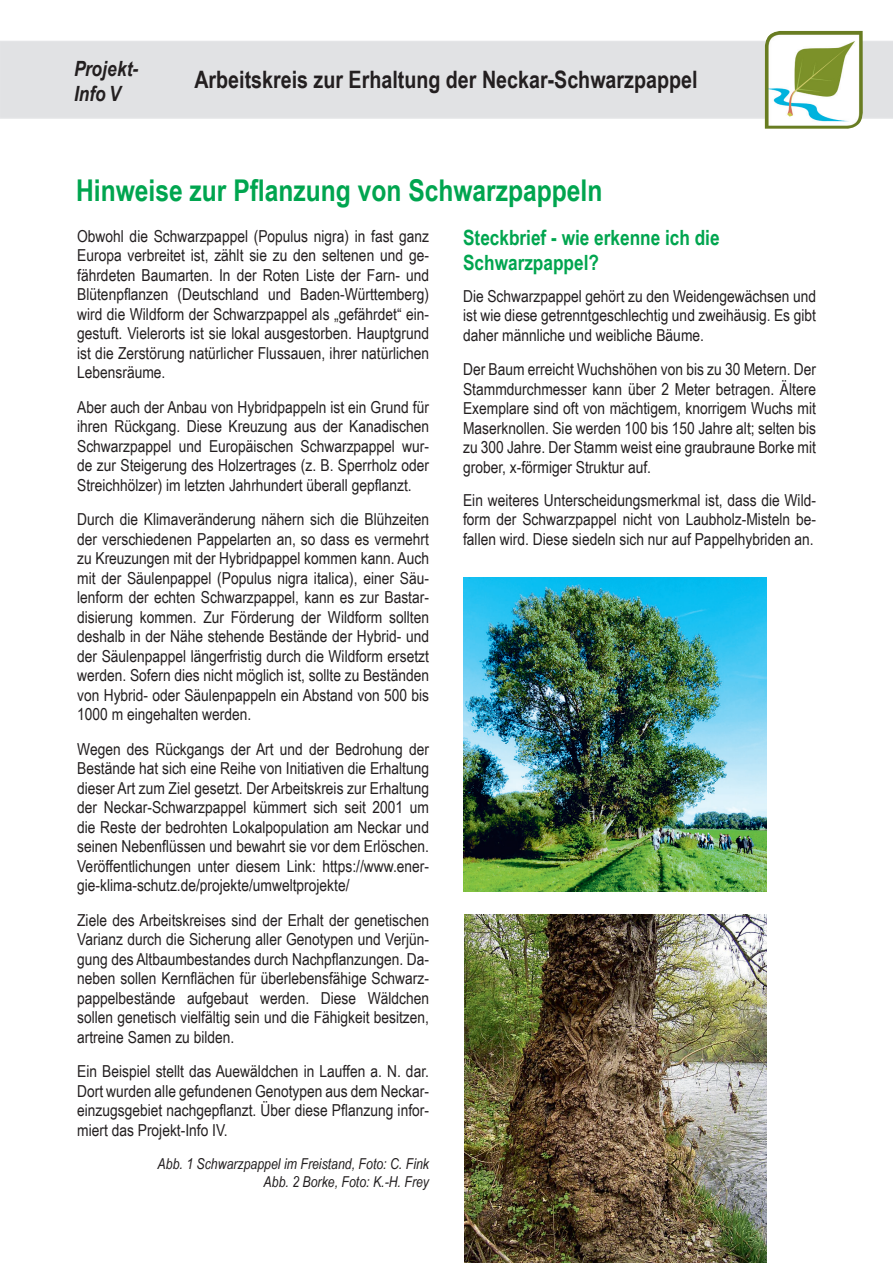
<style>
.page{position:relative;width:893px;height:1263px;background:#fff}
.page>*{position:absolute;margin:0;border:0;box-sizing:border-box;transform-origin:0 0}
.t1{font:700 30px "Arial Narrow";color:#00a54f}
.t2{font:700 24px "Arial Narrow";color:#231f20}
.t3{font:700 21px/25.2px "Arial Narrow";color:#00a54f}
.t4{font:italic 700 21px/25.2px "Arial Narrow";color:#231f20}
.t5{font:16.5px/19.5px "Arial Narrow";color:#231f20;text-align:justify}
.t6{font:italic 15px/18px "Arial Narrow";color:#231f20;text-align:right}
</style>
<div class="page">
<div style="left:0;top:41px;width:893px;height:78px;background:#e1e2e4"></div>
<img style="left:765px;top:31px;width:98px;height:98px">
<img style="left:463px;top:577px;width:303px;height:315px">
<img style="left:464px;top:914px;width:302px;height:349px">
<p class="t4" style="left:74px;top:55px;width:66px">Projekt-<br>Info V</p>
<h2 class="t2" style="left:194px;top:61px;width:505px">Arbeitskreis zur Erhaltung der Neckar-Schwarzpappel</h2>
<h1 class="t1" style="left:76px;top:168px;width:528px">Hinweise zur Pflanzung von Schwarzpappeln</h1>
<p class="t3" style="left:463px;top:224px;width:258px">Steckbrief - wie erkenne ich die<br>Schwarzpappel?</p>
<p class="t5" style="left:463px;top:285px;width:354px">Die Schwarzpappel gehört zu den Weidengewächsen und ist wie diese getrenntgeschlechtig und zweihäusig. Es gibt daher männliche und weibliche Bäume.</p>
<p class="t5" style="left:463px;top:359px;width:354px">Der Baum erreicht Wuchshöhen von bis zu 30 Metern. Der Stammdurchmesser kann über 2 Meter betragen. Ältere Exemplare sind oft von mächtigem, knorrigem Wuchs mit Maserknollen. Sie werden 100 bis 150 Jahre alt; selten bis zu 300 Jahre. Der Stamm weist eine graubraune Borke mit grober, x-förmiger Struktur auf.</p>
<p class="t5" style="left:463px;top:489px;width:354px">Ein weiteres Unterscheidungsmerkmal ist, dass die Wild&shy;form der Schwarzpappel nicht von Laubholz-Misteln be&shy;fallen wird. Diese siedeln sich nur auf Pappelhybriden an.</p>
<p class="t5" style="left:77px;top:225px;width:353px">Obwohl die Schwarzpappel (Populus nigra) in fast ganz Europa verbreitet ist, zählt sie zu den seltenen und ge&shy;fährdeten Baumarten. In der Roten Liste der Farn- und Blütenpflanzen (Deutschland und Baden-Württemberg) wird die Wildform der Schwarzpappel als „gefährdet“ ein&shy;gestuft. Vielerorts ist sie lokal ausgestorben. Hauptgrund ist die Zerstörung natürlicher Flussauen, ihrer natürlichen Lebensräume.</p>
<p class="t5" style="left:77px;top:396px;width:353px">Aber auch der Anbau von Hybridpappeln ist ein Grund für ihren Rückgang. Diese Kreuzung aus der Kanadischen Schwarzpappel und Europäischen Schwarzpappel wur&shy;de zur Steigerung des Holzertrages (z. B. Sperrholz oder Streichhölzer) im letzten Jahrhundert überall gepflanzt.</p>
<p class="t5" style="left:77px;top:509px;width:353px">Durch die Klimaveränderung nähern sich die Blühzeiten der verschiedenen Pappelarten an, so dass es vermehrt zu Kreuzungen mit der Hybridpappel kommen kann. Auch mit der Säulenpappel (Populus nigra italica), einer Säu&shy;lenform der echten Schwarzpappel, kann es zur Bastar&shy;disierung kommen. Zur Förderung der Wildform sollten deshalb in der Nähe stehende Bestände der Hybrid- und der Säulenpappel längerfristig durch die Wildform ersetzt werden. Sofern dies nicht möglich ist, sollte zu Beständen von Hybrid- oder Säulenpappeln ein Abstand von 500 bis 1000 m eingehalten werden.</p>
<p class="t5" style="left:77px;top:738px;width:353px">Wegen des Rückgangs der Art und der Bedrohung der Bestände hat sich eine Reihe von Initiativen die Erhaltung dieser Art zum Ziel gesetzt. Der Arbeitskreis zur Erhaltung der Neckar-Schwarzpappel kümmert sich seit 2001 um die Reste der bedrohten Lokalpopulation am Neckar und seinen Nebenflüssen und bewahrt sie vor dem Erlöschen.<br>Veröffentlichungen unter diesem Link: https://www.ener&shy;gie-klima-schutz.de/projekte/umweltprojekte/</p>
<p class="t5" style="left:77px;top:909px;width:353px">Ziele des Arbeitskreises sind der Erhalt der genetischen Varianz durch die Sicherung aller Genotypen und Verjün&shy;gung des Altbaumbestandes durch Nachpflanzungen. Da&shy;neben sollen Kernflächen für überlebensfähige Schwarz&shy;pappelbestände aufgebaut werden. Diese Wäldchen sollen genetisch vielfältig sein und die Fähigkeit besitzen, artreine Samen zu bilden.</p>
<p class="t5" style="left:77px;top:1061px;width:353px">Ein Beispiel stellt das Auewäldchen in Lauffen a. N. dar.<br>Dort wurden alle gefundenen Genotypen aus dem Neckar&shy;einzugsgebiet nachgepflanzt. Über diese Pflanzung infor&shy;miert das Projekt-Info IV.</p>
<p class="t6" style="left:158px;top:1154px;width:273px">Abb. 1 Schwarzpappel im Freistand, Foto: C. Fink<br>Abb. 2 Borke, Foto: K.-H. Frey</p>
</div>
